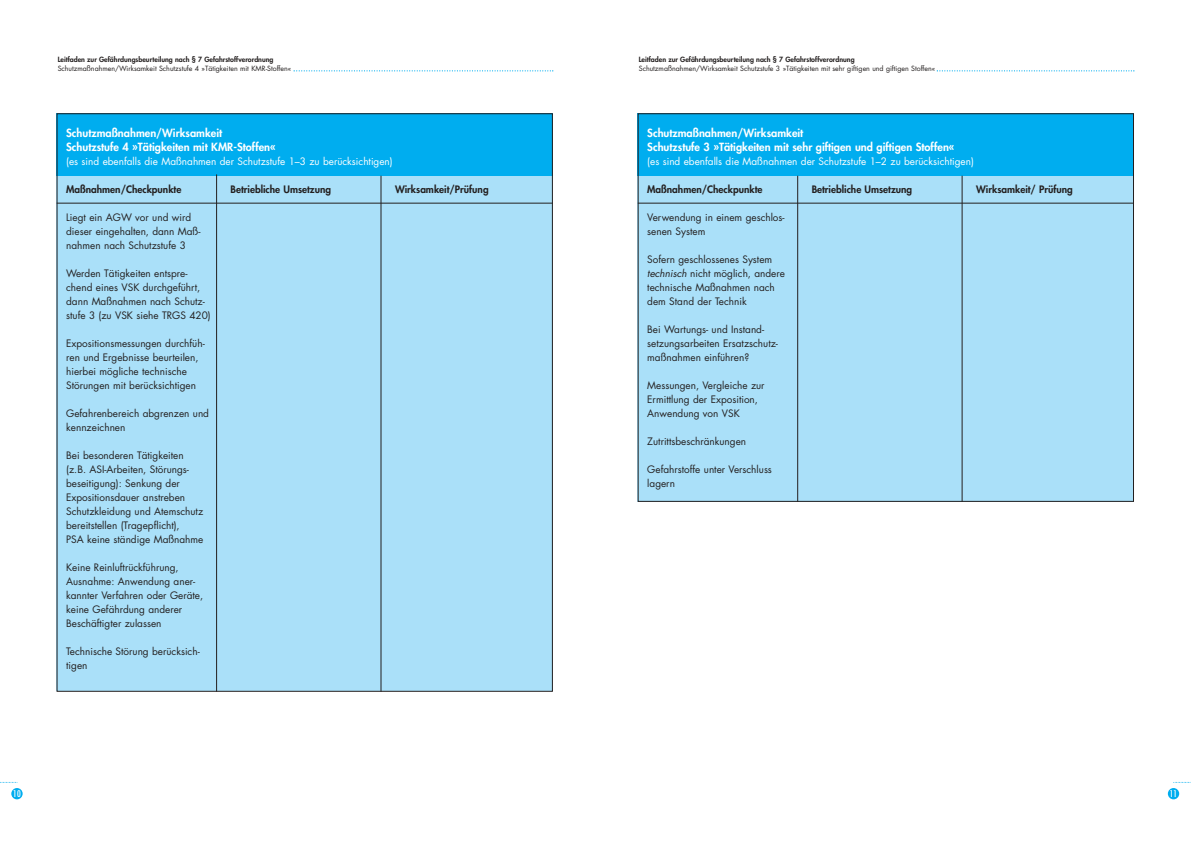
<style>
.page{position:relative;width:1191px;height:842px;background:#fff}
.page>*{position:absolute;margin:0;border:0;box-sizing:border-box;transform-origin:0 0}
.t1{font:800 11px/14px "Futura";color:#fff}
.t2{font:10px/14px "Futura";color:#231f1f}
.t3{font:10px "Futura";color:#fff}
.t4{font:800 10px "Futura";color:#231f1f}
.t5{font:condensed 9px "Futura";color:#fff}
.t6{font:7px "Futura";color:#231f1f}
.t7{font:800 7px "Futura";color:#231f1f}
.s1{font-style:italic}
</style>
<div class="page">
<div style="left:57px;top:168px;width:496px;height:523px;background:#aae0f9"></div>
<div style="left:57px;top:113px;width:496px;height:62px;background:#00adef"></div>
<svg style="left:1173px;top:782px;width:18px;height:1px"></svg>
<svg style="left:0;top:782px;width:18px;height:1px"></svg>
<div style="left:1168px;top:788px;width:11px;height:11px;background:#00adef;border-radius:50%"></div>
<div style="left:11px;top:788px;width:12px;height:11px;background:#00adef;border-radius:50%"></div>
<hr style="left:57px;top:203px;width:496px;height:1px;background:#231f1f">
<hr style="left:216px;top:174px;width:1px;height:518px;background:#231f1f">
<hr style="left:381px;top:176px;width:1px;height:516px;background:#231f1f">
<div style="left:638px;top:168px;width:496px;height:334px;background:#aae0f9"></div>
<div style="left:638px;top:113px;width:496px;height:62px;background:#00adef"></div>
<hr style="left:638px;top:203px;width:496px;height:1px;background:#231f1f">
<hr style="left:797px;top:176px;width:1px;height:326px;background:#231f1f">
<hr style="left:962px;top:176px;width:1px;height:326px;background:#231f1f">
<svg style="left:294px;top:70px;width:259px;height:1px"></svg>
<svg style="left:937px;top:70px;width:197px;height:1px"></svg>
<p class="t7" style="left:58px;top:56px;width:217px">Leitfaden zur Gefährdungsbeurteilung nach § 7 Gefahrstoffverordnung</p>
<p class="t6" style="left:58px;top:65px;width:235px">Schutzmaßnahmen/Wirksamkeit Schutzstufe 4 »Tätigkeiten mit KMR-Stoffen«</p>
<p class="t1" style="left:66px;top:126px;width:211px">Schutzmaßnahmen/Wirksamkeit<br>Schutzstufe 4 »Tätigkeiten mit KMR-Stoffen«</p>
<p class="t3" style="left:66px;top:156px;width:328px">(es sind ebenfalls die Maßnahmen der Schutzstufe 1–3 zu berücksichtigen)</p>
<p class="t4" style="left:66px;top:184px;width:117px">Maßnahmen/Checkpunkte</p>
<p class="t4" style="left:231px;top:184px;width:102px">Betriebliche Umsetzung</p>
<p class="t4" style="left:395px;top:184px;width:95px">Wirksamkeit/Prüfung</p>
<p class="t2" style="left:66px;top:211px;width:136px">Liegt ein AGW vor und wird dieser eingehalten, dann Maß&shy;nahmen nach Schutzstufe 3</p>
<p class="t2" style="left:66px;top:267px;width:146px">Werden Tätigkeiten entspre&shy;chend eines VSK durchgeführt, dann Maßnahmen nach Schutz&shy;stufe 3 (zu VSK siehe TRGS 420)</p>
<p class="t2" style="left:66px;top:337px;width:140px">Expositionsmessungen durchfüh&shy;ren und Ergebnisse beurteilen, hierbei mögliche technische<br>Störungen mit berücksichtigen</p>
<p class="t2" style="left:66px;top:407px;width:144px">Gefahrenbereich abgrenzen und kennzeichnen</p>
<p class="t2" style="left:66px;top:449px;width:139px">Bei besonderen Tätigkeiten (z.B. ASI-Arbeiten, Störungs&shy;beseitigung): Senkung der<br>Expositionsdauer anstreben<br>Schutzkleidung und Atemschutz bereitstellen (Tragepflicht),<br>PSA keine ständige Maßnahme</p>
<p class="t2" style="left:66px;top:561px;width:139px">Keine Reinluftrückführung,<br>Ausnahme: Anwendung aner&shy;kannter Verfahren oder Geräte, keine Gefährdung anderer<br>Beschäftigter zulassen</p>
<p class="t2" style="left:66px;top:645px;width:135px">Technische Störung berücksich&shy;tigen</p>
<p class="t7" style="left:639px;top:56px;width:217px">Leitfaden zur Gefährdungsbeurteilung nach § 7 Gefahrstoffverordnung</p>
<p class="t6" style="left:639px;top:65px;width:298px">Schutzmaßnahmen/Wirksamkeit Schutzstufe 3 »Tätigkeiten mit sehr giftigen und giftigen Stoffen«</p>
<p class="t1" style="left:647px;top:126px;width:309px">Schutzmaßnahmen/Wirksamkeit<br>Schutzstufe 3 »Tätigkeiten mit sehr giftigen und giftigen Stoffen«</p>
<p class="t3" style="left:647px;top:156px;width:328px">(es sind ebenfalls die Maßnahmen der Schutzstufe 1–2 zu berücksichtigen)</p>
<p class="t4" style="left:647px;top:184px;width:117px">Maßnahmen/Checkpunkte</p>
<p class="t4" style="left:812px;top:184px;width:102px">Betriebliche Umsetzung</p>
<p class="t4" style="left:976px;top:184px;width:98px">Wirksamkeit/ Prüfung</p>
<p class="t2" style="left:647px;top:211px;width:139px">Verwendung in einem geschlos&shy;senen System</p>
<p class="t2" style="left:647px;top:253px;width:139px">Sofern geschlossenes System <span class="s1">technisch</span> nicht möglich, andere technische Maßnahmen nach dem Stand der Technik</p>
<p class="t2" style="left:647px;top:323px;width:132px">Bei Wartungs- und Instand&shy;setzungsarbeiten Ersatzschutz&shy;maßnahmen einführen?</p>
<p class="t2" style="left:647px;top:379px;width:119px">Messungen, Vergleiche zur<br>Ermittlung der Exposition,<br>Anwendung von VSK</p>
<p class="t2" style="left:647px;top:435px;width:100px">Zutrittsbeschränkungen</p>
<p class="t2" style="left:647px;top:463px;width:126px">Gefahrstoffe unter Verschluss lagern</p>
<p class="t5" style="left:13px;top:789px;width:9px">10</p>
<p class="t5" style="left:1170px;top:789px;width:9px">11</p>
</div>
